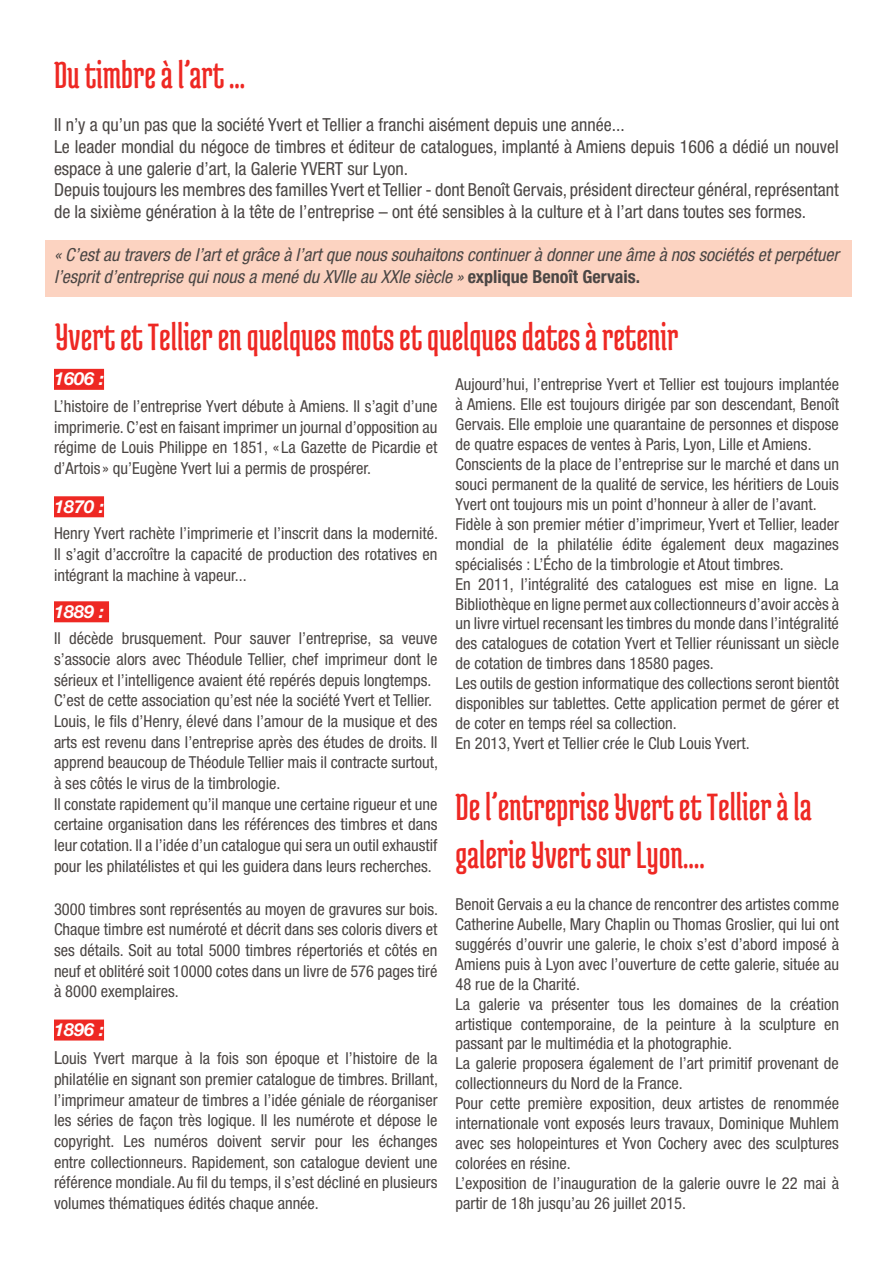
<style>
.page{position:relative;width:893px;height:1263px;background:#fff}
.page>*{position:absolute;margin:0;border:0;box-sizing:border-box;transform-origin:0 0}
.t1{font:40.5px/48.8px "Medula One";color:#ee2823}
.t2{font:condensed 18px/21.6px "Helvetica Neue";color:#4b4644}
.t3{font:italic condensed 18px/21.6px "Helvetica Neue";color:#4b4644}
.t4{font:italic 700 18px "Helvetica Neue";color:#fff}
.t5{font:condensed 16.5px/20.7px "Helvetica Neue";color:#4b4644;text-align:justify}
.s1{font-weight:700;font-style:normal}
.s2{font-size:18px}
</style>
<div class="page">
<div style="left:45px;top:240px;width:807px;height:57px;background:#fcd3c1"></div>
<div style="left:54px;top:369px;width:50px;height:21px;background:#ee2823"></div>
<div style="left:54px;top:496px;width:50px;height:21px;background:#ee2823"></div>
<div style="left:54px;top:601px;width:55px;height:21px;background:#ee2823"></div>
<div style="left:54px;top:1019px;width:50px;height:21px;background:#ee2823"></div>
<p class="t1" style="left:54px;top:50px;width:193px">Du timbre à l’art ...</p>
<p class="t2" style="left:54px;top:114px;width:572px">Il n’y a qu’un pas que la société Yvert et Tellier a franchi aisément depuis une année...</p>
<p class="t2" style="left:54px;top:136px;width:786px">Le leader mondial du négoce de timbres et éditeur de catalogues, implanté à Amiens depuis 1606 a dédié un nouvel espace à une galerie d’art, la Galerie YVERT sur Lyon.</p>
<p class="t2" style="left:54px;top:179px;width:786px">Depuis toujours les membres des familles Yvert et Tellier - dont Benoît Gervais, président directeur général, représentant de la sixième génération à la tête de l’entreprise – ont été sensibles à la culture et à l’art dans toutes ses formes.</p>
<p class="t3" style="left:54px;top:244px;width:786px">« C’est au travers de l’art et grâce à l’art que nous souhaitons continuer à donner une âme à nos sociétés et perpétuer l’esprit d’entreprise qui nous a mené du XVIIe au XXIe siècle » <span class="s1">explique Benoît Gervais.</span></p>
<p class="t1" style="left:55px;top:312px;width:625px">Yvert et Tellier en quelques mots et quelques dates à retenir</p>
<p class="t4" style="left:54px;top:368px;width:52px">1606 :</p>
<p class="t5" style="left:54px;top:396px;width:385px">L’histoire de l’entreprise Yvert débute à Amiens. Il s’agit d’une imprimerie. C’est en faisant imprimer un journal d’opposition au régime de Louis Philippe en 1851, « La Gazette de Picardie et d’Artois » qu’Eugène Yvert lui a permis de prospérer.</p>
<p class="t4" style="left:54px;top:495px;width:52px">1870 :</p>
<p class="t5" style="left:54px;top:523px;width:386px">Henry Yvert rachète l’imprimerie et l’inscrit dans la modernité.<br>Il s’agit d’accroître la capacité de production des rotatives en intégrant la machine à vapeur...</p>
<p class="t4" style="left:54px;top:600px;width:52px">1889 :</p>
<p class="t5" style="left:54px;top:628px;width:385px">Il décède brusquement. Pour sauver l’entreprise, sa veuve s’associe alors avec Théodule Tellier, chef imprimeur dont le sérieux et l’intelligence avaient été repérés depuis longtemps.</p>
<p class="t5" style="left:54px;top:690px;width:380px">C’est de cette association qu’est née la société Yvert et Tellier.</p>
<p class="t5" style="left:54px;top:711px;width:386px">Louis, le fils d’Henry, élevé dans l’amour de la musique et des arts est revenu dans l’entreprise après des études de droits. Il apprend beaucoup de Théodule Tellier mais il contracte surtout, à ses côtés le virus de la timbrologie.</p>
<p class="t5" style="left:54px;top:793px;width:385px">Il constate rapidement qu’il manque une certaine rigueur et une certaine organisation dans les références des timbres et dans leur cotation. Il a l’idée d’un catalogue qui sera un outil exhaustif pour les philatélistes et qui les guidera dans leurs recherches.</p>
<p class="t5" style="left:54px;top:898px;width:386px">3000 timbres sont représentés au moyen de gravures sur bois.<br>Chaque timbre est numéroté et décrit dans ses coloris divers et ses détails. Soit au total 5000 timbres répertoriés et côtés en neuf et oblitéré soit 10000 cotes dans un livre de 576 pages tiré à 8000 exemplaires.</p>
<p class="t4" style="left:54px;top:1018px;width:52px">1896 :</p>
<p class="t5" style="left:54px;top:1048px;width:386px"><span class="s2">L</span>ouis Yvert marque à la fois son époque et l’histoire de la philatélie en signant son premier catalogue de timbres. Brillant, l’imprimeur amateur de timbres a l’idée géniale de réorganiser les séries de façon très logique. Il les numérote et dépose le copyright. Les numéros doivent servir pour les échanges entre collectionneurs. Rapidement, son catalogue devient une référence mondiale. Au fil du temps, il s’est décliné en plusieurs volumes thématiques édités chaque année.</p>
<p class="t5" style="left:455px;top:374px;width:385px;line-height:20px">Aujourd’hui, l’entreprise Yvert et Tellier est toujours implantée à Amiens. Elle est toujours dirigée par son descendant, Benoît Gervais. Elle emploie une quarantaine de personnes et dispose de quatre espaces de ventes à Paris, Lyon, Lille et Amiens.</p>
<p class="t5" style="left:455px;top:454px;width:385px;line-height:20px">Conscients de la place de l’entreprise sur le marché et dans un souci permanent de la qualité de service, les héritiers de Louis Yvert ont toujours mis un point d’honneur à aller de l’avant.</p>
<p class="t5" style="left:455px;top:514px;width:385px;line-height:20px">Fidèle à son premier métier d’imprimeur, Yvert et Tellier, leader mondial de la philatélie édite également deux magazines spécialisés : L’Écho de la timbrologie et Atout timbres.</p>
<p class="t5" style="left:455px;top:574px;width:385px;line-height:20px">En 2011, l’intégralité des catalogues est mise en ligne. La Bibliothèque en ligne permet aux collectionneurs d’avoir accès à un livre virtuel recensant les timbres du monde dans l’intégralité des catalogues de cotation Yvert et Tellier réunissant un siècle de cotation de timbres dans 18580 pages.</p>
<p class="t5" style="left:455px;top:673px;width:385px;line-height:20px">Les outils de gestion informatique des collections seront bientôt disponibles sur tablettes. Cette application permet de gérer et de coter en temps réel sa collection.</p>
<p class="t5" style="left:455px;top:733px;width:296px">En 2013, Yvert et Tellier crée le Club Louis Yvert.</p>
<p class="t1" style="left:455px;top:781px;width:358px">De l’entreprise Yvert et Tellier à la galerie Yvert sur Lyon….</p>
<p class="t5" style="left:455px;top:894px;width:385px;line-height:20px">Benoit Gervais a eu la chance de rencontrer des artistes comme Catherine Aubelle, Mary Chaplin ou Thomas Groslier, qui lui ont suggérés d’ouvrir une galerie, le choix s’est d’abord imposé à Amiens puis à Lyon avec l’ouverture de cette galerie, située au 48 rue de la Charité.</p>
<p class="t5" style="left:455px;top:994px;width:385px;line-height:20px">La galerie va présenter tous les domaines de la création artistique contemporaine, de la peinture à la sculpture en passant par le multimédia et la photographie.</p>
<p class="t5" style="left:455px;top:1053px;width:385px;line-height:20px">La galerie proposera également de l’art primitif provenant de collectionneurs du Nord de la France.</p>
<p class="t5" style="left:455px;top:1093px;width:385px;line-height:20px">Pour cette première exposition, deux artistes de renommée internationale vont exposés leurs travaux, Dominique Muhlem avec ses holopeintures et Yvon Cochery avec des sculptures colorées en résine.</p>
<p class="t5" style="left:455px;top:1173px;width:385px;line-height:20px">L’exposition de l’inauguration de la galerie ouvre le 22 mai à partir de 18h jusqu’au 26 juillet 2015.</p>
</div>
